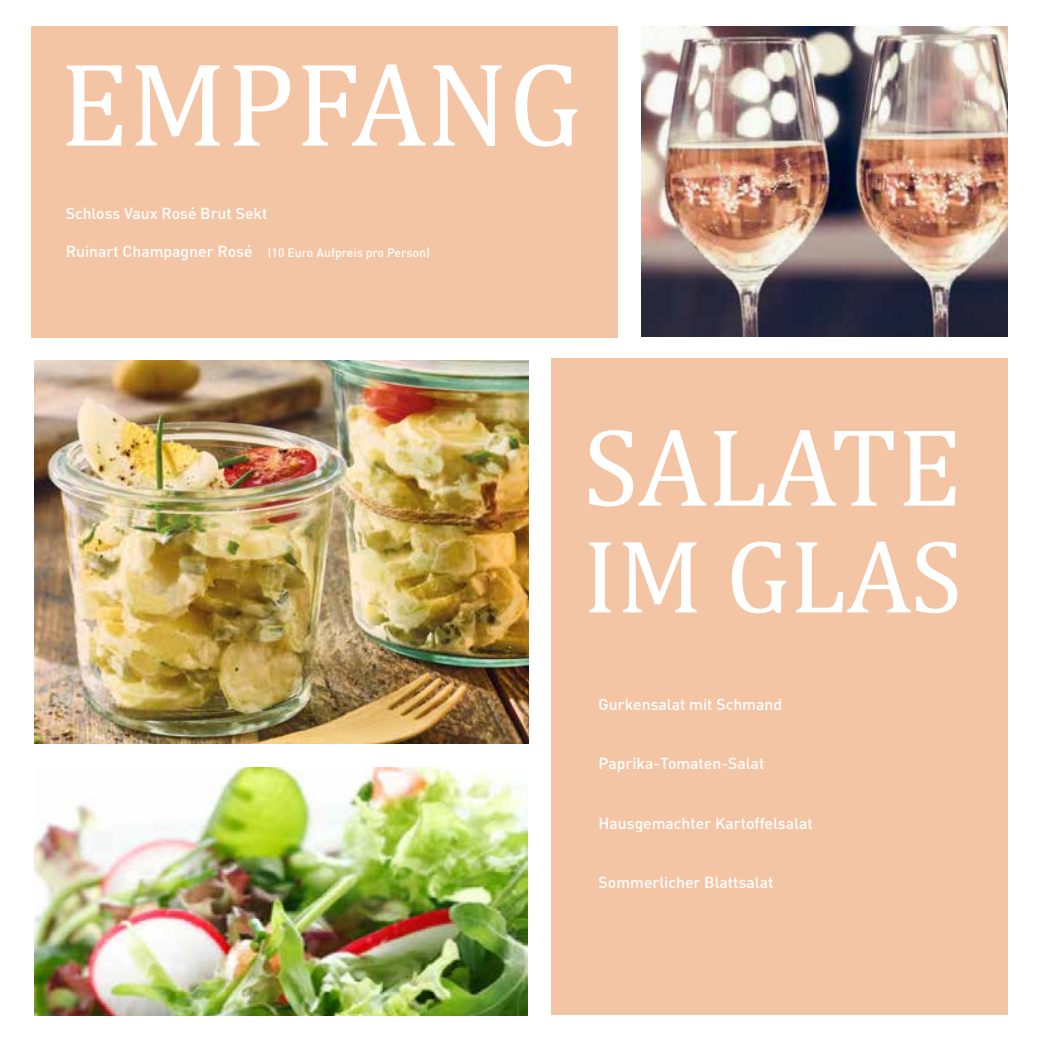
<style>
.page{position:relative;width:1042px;height:1042px;background:#fff}
.page>*{position:absolute;margin:0;border:0;box-sizing:border-box;transform-origin:0 0}
.t1{font:120.23px "Cambria";color:#fff}
.t2{font:112px "Cambria";color:#fff}
.t3{font:105px "Cambria";color:#fff}
.t4{font:500 15.75px "DIN Pro";color:#fff}
.t5{font:500 12.25px "DIN Pro";color:#fff}
.s1{font-size:15.75px}
</style>
<div class="page">
<img style="left:642px;top:26px;width:366px;height:311px">
<img style="left:34px;top:361px;width:495px;height:383px">
<img style="left:34px;top:768px;width:494px;height:247px">
<div style="left:31px;top:26px;width:586px;height:312px;background:#f4c5a5"></div>
<div style="left:551px;top:358px;width:456px;height:657px;background:#f4c5a5"></div>
<h1 class="t1" style="left:59px;top:31px;width:524px">EMPFANG</h1>
<p class="t4" style="left:66px;top:202px;width:203px">Schloss Vaux Rosé Brut Sekt</p>
<p class="t5" style="left:66px;top:244px;width:366px"><span class="s1">Ruinart Champagner Rosé</span> (10 Euro Aufpreis pro Person)</p>
<h2 class="t2" style="left:583px;top:399px;width:380px">SALATE</h2>
<h3 class="t3" style="left:583px;top:513px;width:381px">IM GLAS</h3>
<p class="t4" style="left:598px;top:693px;width:185px">Gurkensalat mit Schmand</p>
<p class="t4" style="left:598px;top:752px;width:167px">Paprika-Tomaten-Salat</p>
<p class="t4" style="left:598px;top:812px;width:216px">Hausgemachter Kartoffelsalat</p>
<p class="t4" style="left:598px;top:871px;width:176px">Sommerlicher Blattsalat</p>
</div>
